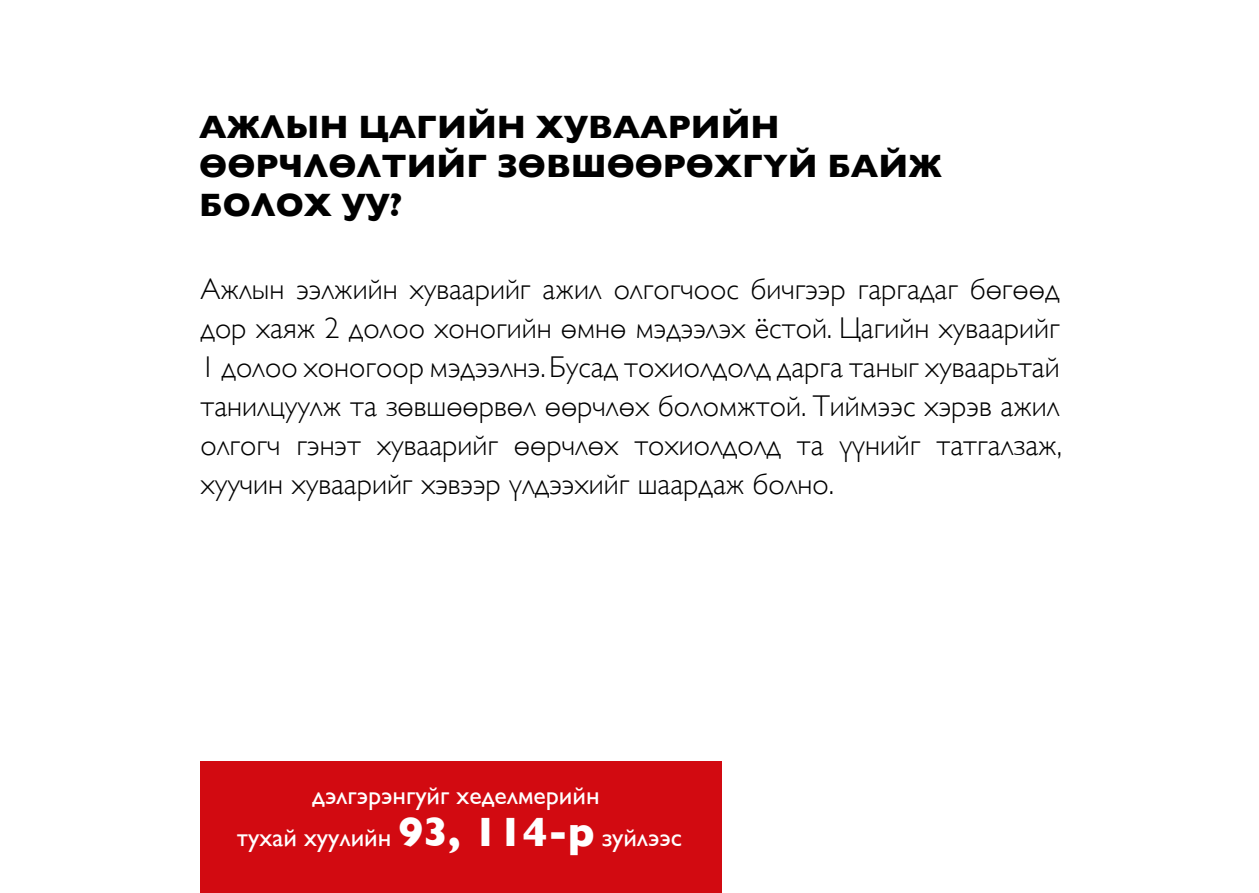
<style>
.page{position:relative;width:1259px;height:893px;background:#fff}
.page>*{position:absolute;margin:0;border:0;box-sizing:border-box;transform-origin:0 0}
.t1{font:700 33px/39px "Gill Sans";color:#000}
.t2{font:300 30px/39px "Gill Sans";color:#000;text-align:justify}
.t3{font:25.8px/41.7px "Gill Sans";color:#fff;text-align:center}
.s1{font-weight:700;font-size:41.7px}
</style>
<div class="page">
<div style="left:200px;top:761px;width:521px;height:132px;background:#d20a11"></div>
<p class="t1" style="left:199px;top:107px;width:744px">АЖЛЫН ЦАГИЙН ХУВААРИЙН<br>ӨӨРЧЛӨЛТИЙГ ЗӨВШӨӨРӨХГҮЙ БАЙЖ<br>БОЛОX УУ?</p>
<p class="t2" style="left:200px;top:269px;width:863px">Ажлын ээлжийн хуваарийг ажил олгогчоос бичгээр гаргадаг бөгөөд дор хаяж 2 долоо хоногийн өмнө мэдээлэх ёстой. Цагийн хуваарийг 1 долоо хоногоор мэдээлнэ. Бусад тохиолдолд дарга таныг хуваарьтай танилцуулж та зөвшөөрвөл өөрчлөх боломжтой. Тиймээс хэрэв ажил олгогч гэнэт хуваарийг өөрчлөх тохиолдолд та үүнийг татгалзаж, хуучин хуваарийг хэвээр үлдээхийг шаардаж болно.</p>
<p class="t3" style="left:237px;top:775px;width:446px">дэлгэрэнгуйг хеделмерийн<br>тухай хуулийн <span class="s1">93, 114-р</span> зуйлээс</p>
</div>
